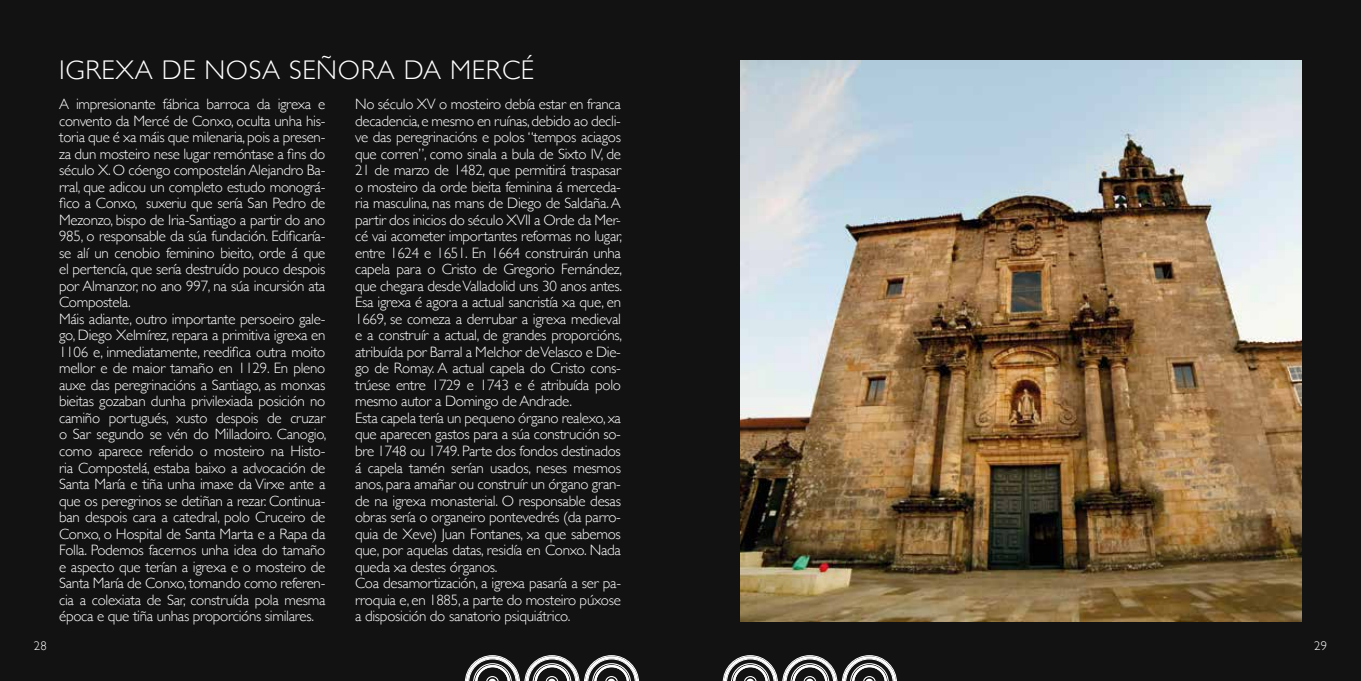
<style>
.page{position:relative;width:1361px;height:681px;background:#fff}
.page>*{position:absolute;margin:0;border:0;box-sizing:border-box;transform-origin:0 0}
.t1{font:300 27px "Gill Sans";letter-spacing:.025em;color:#fff}
.t2{font:300 15px/16.5px "Gill Sans";letter-spacing:-.02em;color:#fff}
.t3{font:300 12.75px "Gill Sans";color:#fff}
</style>
<div class="page">
<div style="left:680px;top:0;width:681px;height:680px;background:#121212"></div>
<div style="left:0;top:0;width:680px;height:680px;background:#121212"></div>
<svg style="left:722px;top:655px;width:175px;height:25px"></svg>
<svg style="left:464px;top:655px;width:175px;height:26px"></svg>
<img style="left:740px;top:60px;width:561px;height:561px">
<h1 class="t1" style="left:59px;top:49px;width:476px">IGREXA DE NOSA SEÑORA DA MERCÉ</h1>
<p class="t2" style="left:355px;top:95px;width:269px">No século XV o mosteiro debía estar en franca decadencia, e mesmo en ruínas, debido ao decli&shy;ve das peregrinacións e polos “tempos aciagos que corren”, como sinala a bula de Sixto IV, de 21 de marzo de 1482, que permitirá traspasar o mosteiro da orde bieita feminina á merceda&shy;ria masculina, nas mans de Diego de Saldaña. A partir dos inicios do século XVII a Orde da Mer&shy;cé vai acometer importantes reformas no lugar, entre 1624 e 1651. En 1664 construirán unha capela para o Cristo de Gregorio Fernández, que chegara desde Valladolid uns 30 anos antes.<br>Esa igrexa é agora a actual sancristía xa que, en 1669, se comeza a derrubar a igrexa medieval e a construír a actual, de grandes proporcións, atribuída por Barral a Melchor de Velasco e Die&shy;go de Romay. A actual capela do Cristo cons&shy;trúese entre 1729 e 1743 e é atribuída polo mesmo autor a Domingo de Andrade.<br>Esta capela tería un pequeno órgano realexo, xa que aparecen gastos para a súa construción so&shy;bre 1748 ou 1749. Parte dos fondos destinados á capela tamén serían usados, neses mesmos anos, para amañar ou construír un órgano gran&shy;de na igrexa monasterial. O responsable desas obras sería o organeiro pontevedrés (da parro&shy;quia de Xeve) Juan Fontanes, xa que sabemos que, por aquelas datas, residía en Conxo. Nada queda xa destes órganos.<br>Coa desamortización, a igrexa pasaría a ser pa&shy;rroquia e, en 1885, a parte do mosteiro púxose a disposición do sanatorio psiquiátrico.</p>
<p class="t2" style="left:59px;top:95px;width:269px">A impresionante fábrica barroca da igrexa e convento da Mercé de Conxo, oculta unha his&shy;toria que é xa máis que milenaria, pois a presen&shy;za dun mosteiro nese lugar remóntase a fins do século X. O cóengo compostelán Alejandro Ba&shy;rral, que adicou un completo estudo monográ&shy;fico a Conxo, suxeriu que sería San Pedro de Mezonzo, bispo de Iria-Santiago a partir do ano 985, o responsable da súa fundación. Edificaría&shy;se alí un cenobio feminino bieito, orde á que el pertencía, que sería destruído pouco despois por Almanzor, no ano 997, na súa incursión ata Compostela.<br>Máis adiante, outro importante persoeiro gale&shy;go, Diego Xelmírez, repara a primitiva igrexa en 1106 e, inmediatamente, reedifica outra moito mellor e de maior tamaño en 1129. En pleno auxe das peregrinacións a Santiago, as monxas bieitas gozaban dunha privilexiada posición no camiño portugués, xusto despois de cruzar o Sar segundo se vén do Milladoiro. Canogio, como aparece referido o mosteiro na Histo&shy;ria Compostelá, estaba baixo a advocación de Santa María e tiña unha imaxe da Virxe ante a que os peregrinos se detiñan a rezar. Continua&shy;ban despois cara a catedral, polo Cruceiro de Conxo, o Hospital de Santa Marta e a Rapa da Folla. Podemos facernos unha idea do tamaño e aspecto que terían a igrexa e o mosteiro de Santa María de Conxo, tomando como referen&shy;cia a colexiata de Sar, construída pola mesma época e que tiña unhas proporcións similares.</p>
<p class="t3" style="left:34px;top:635px;width:14px">28</p>
<p class="t3" style="left:1314px;top:635px;width:14px">29</p>
</div>
